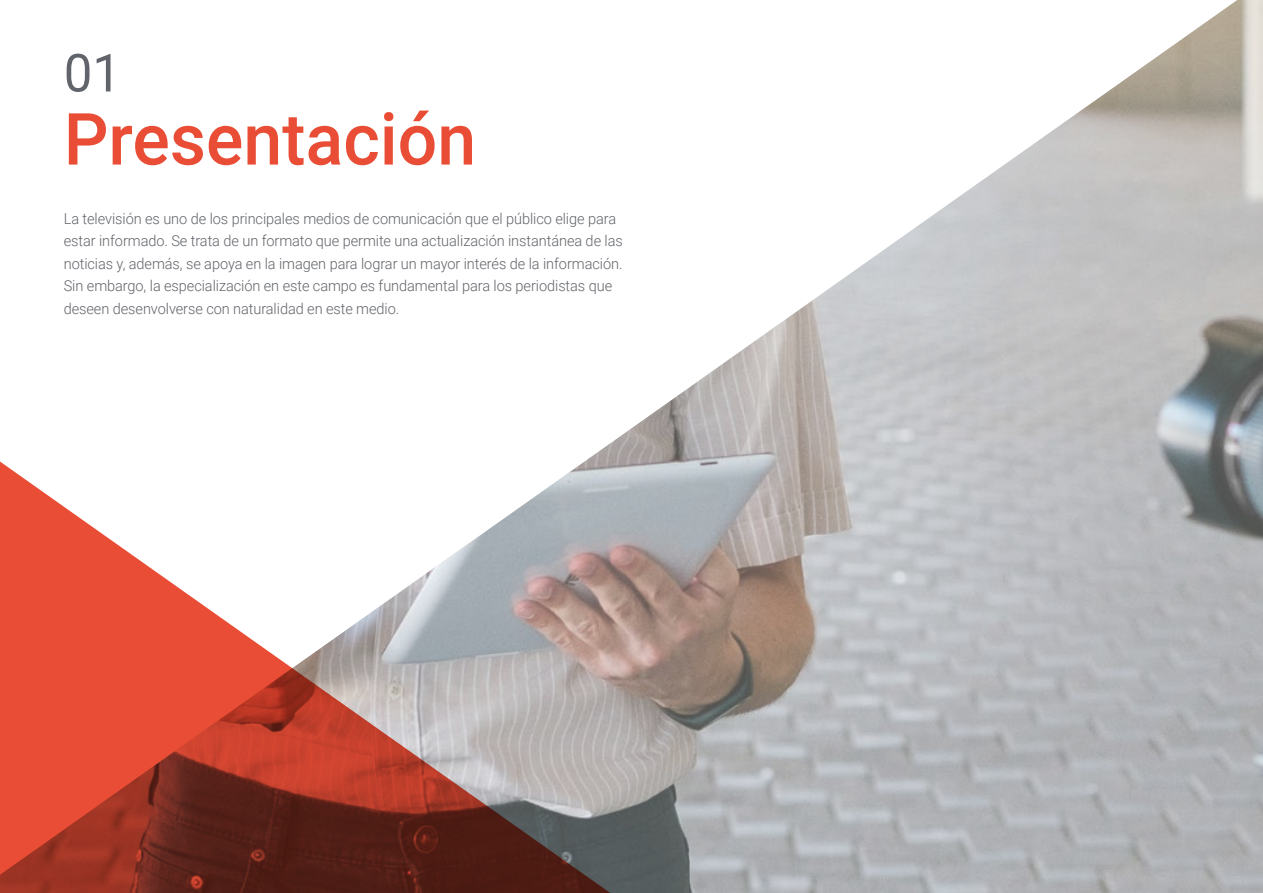
<style>
.page{position:relative;width:1263px;height:893px;background:#fff}
.page>*{position:absolute;margin:0;border:0;box-sizing:border-box;transform-origin:0 0}
.t1{font:500 72px "Roboto";color:#e94d35}
.t2{font:52.5px "Roboto";color:#61646a}
.t3{font:300 15px/22.5px "Roboto";letter-spacing:-.005em;color:#61646a}
</style>
<div class="page">
<img style="left:607px;top:0;width:656px;height:893px">
<svg style="left:0;top:446px;width:640px;height:447px"></svg>
<h2 class="t2" style="left:64px;top:36px;width:59px">01</h2>
<h1 class="t1" style="left:64px;top:89px;width:414px">Presentación</h1>
<p class="t3" style="left:64px;top:207px;width:561px">La televisión es uno de los principales medios de comunicación que el público elige para estar informado. Se trata de un formato que permite una actualización instantánea de las noticias y, además, se apoya en la imagen para lograr un mayor interés de la información.<br>Sin embargo, la especialización en este campo es fundamental para los periodistas que deseen desenvolverse con naturalidad en este medio.</p>
</div>
